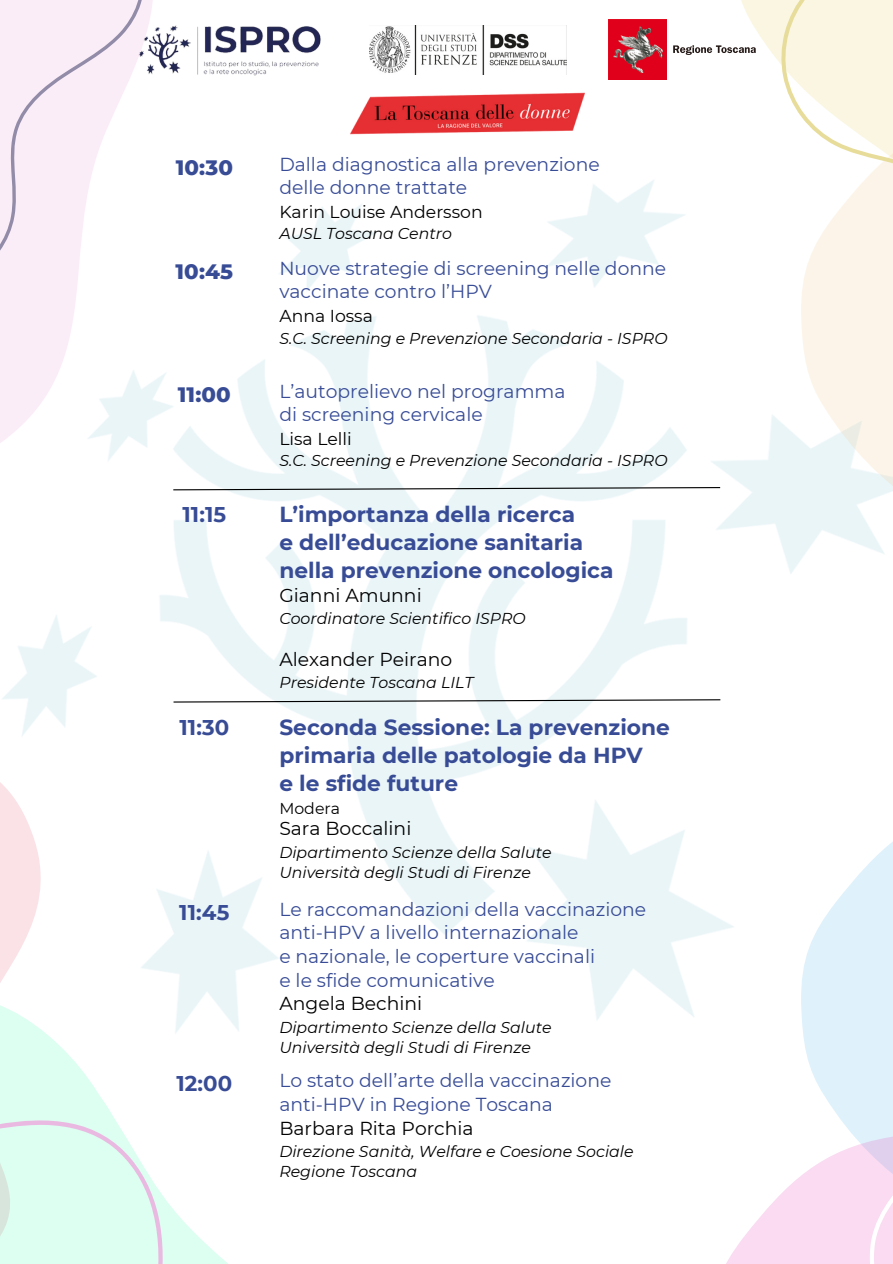
<style>
.page{position:relative;width:893px;height:1264px;background:#fff}
.page>*{position:absolute;margin:0;border:0;box-sizing:border-box;transform-origin:0 0}
.t1{font:700 21.75px/28.2px "Montserrat";color:#384c96}
.t2{font:700 21.3px "Montserrat";letter-spacing:.005em;color:#384c96}
.t3{font:800 21.3px "Montserrat";letter-spacing:.005em;color:#384c96}
.t4{font:18.75px/23.7px "Montserrat";color:#384c96}
.t5{font:18.75px "Montserrat";color:#000}
.t6{font:17.25px "Montserrat";color:#000}
.t7{font:italic 15.75px "Montserrat";color:#000}
.t8{font:15.75px "Montserrat";color:#000}
</style>
<div class="page">
<svg style="left:173px;top:486px;width:454px;height:5px;background:#b8bfc0"></svg>
<svg style="left:0;top:311px;width:156px;height:151px"></svg>
<svg style="left:0;top:642px;width:78px;height:302px"></svg>
<svg style="left:165px;top:979px;width:75px;height:284px"></svg>
<svg style="left:627px;top:19px;width:69px;height:642px"></svg>
<svg style="left:696px;top:0;width:196px;height:933px"></svg>
<svg style="left:604px;top:933px;width:288px;height:88px"></svg>
<svg style="left:0;top:944px;width:165px;height:319px;fill:#dcfff1"></svg>
<svg style="left:761px;top:0;width:131px;height:426px;fill:#fcf6e9"></svg>
<svg style="left:726px;top:1021px;width:166px;height:242px"></svg>
<svg style="left:0;top:0;width:153px;height:311px;fill:#fbedf8"></svg>
<svg style="left:173px;top:698px;width:548px;height:5px"></svg>
<img style="left:351px;top:92px;width:234px;height:43px">
<img style="left:136px;top:20px;width:185px;height:65px">
<svg style="left:673px;top:45px;width:82px;height:10px"></svg>
<img style="left:608px;top:20px;width:58px;height:60px">
<img style="left:369px;top:26px;width:197px;height:48px">
<p class="t3" style="left:176px;top:154px;width:59px">10:30</p>
<p class="t3" style="left:175px;top:258px;width:59px">10:45</p>
<p class="t3" style="left:178px;top:381px;width:54px">11:00</p>
<p class="t4" style="left:279px;top:152px;width:322px">Dalla diagnostica alla prevenzione</p>
<p class="t4" style="left:279px;top:176px;width:189px">delle donne trattate</p>
<p class="t6" style="left:279px;top:201px;width:205px">Karin Louise Andersson</p>
<p class="t7" style="left:279px;top:224px;width:174px">AUSL Toscana Centro</p>
<p class="t4" style="left:279px;top:256px;width:388px">Nuove strategie di screening nelle donne vaccinate contro l’HPV</p>
<p class="t6" style="left:279px;top:305px;width:95px">Anna Iossa</p>
<p class="t7" style="left:279px;top:328px;width:389px">S.C. Screening e Prevenzione Secondaria - ISPRO</p>
<p class="t4" style="left:279px;top:379px;width:287px">L’autoprelievo nel programma</p>
<p class="t4" style="left:279px;top:403px;width:205px">di screening cervicale</p>
<p class="t6" style="left:279px;top:428px;width:74px">Lisa Lelli</p>
<p class="t7" style="left:279px;top:451px;width:389px">S.C. Screening e Prevenzione Secondaria - ISPRO</p>
<p class="t2" style="left:182px;top:501px;width:45px">11:15</p>
<p class="t1" style="left:279px;top:500px;width:297px">L’importanza della ricerca</p>
<p class="t1" style="left:279px;top:528px;width:305px">e dell’educazione sanitaria</p>
<p class="t1" style="left:279px;top:556px;width:335px">nella prevenzione oncologica</p>
<p class="t5" style="left:279px;top:583px;width:144px">Gianni Amunni</p>
<p class="t7" style="left:279px;top:609px;width:248px">Coordinatore Scientifico ISPRO</p>
<p class="t5" style="left:279px;top:647px;width:174px">Alexander Peirano</p>
<p class="t7" style="left:279px;top:673px;width:195px">Presidente Toscana LILT</p>
<p class="t2" style="left:179px;top:714px;width:51px">11:30</p>
<p class="t2" style="left:179px;top:899px;width:52px">11:45</p>
<p class="t1" style="left:279px;top:713px;width:392px">Seconda Sessione: La prevenzione primaria delle patologie da HPV</p>
<p class="t1" style="left:279px;top:769px;width:180px">e le sfide future</p>
<p class="t8" style="left:279px;top:798px;width:62px">Modera</p>
<p class="t5" style="left:279px;top:817px;width:133px">Sara Boccalini</p>
<p class="t7" style="left:279px;top:842px;width:274px">Dipartimento Scienze della Salute</p>
<p class="t7" style="left:279px;top:862px;width:253px">Università degli Studi di Firenze</p>
<p class="t4" style="left:279px;top:897px;width:368px">Le raccomandazioni della vaccinazione anti-HPV a livello internazionale</p>
<p class="t4" style="left:279px;top:944px;width:317px">e nazionale, le coperture vaccinali</p>
<p class="t4" style="left:279px;top:968px;width:217px">e le sfide comunicative</p>
<p class="t5" style="left:279px;top:992px;width:144px">Angela Bechini</p>
<p class="t7" style="left:279px;top:1017px;width:274px">Dipartimento Scienze della Salute</p>
<p class="t7" style="left:279px;top:1037px;width:253px">Università degli Studi di Firenze</p>
<p class="t2" style="left:176px;top:1070px;width:57px">12:00</p>
<p class="t4" style="left:279px;top:1068px;width:333px">Lo stato dell’arte della vaccinazione</p>
<p class="t4" style="left:279px;top:1092px;width:275px">anti-HPV in Regione Toscana</p>
<p class="t5" style="left:279px;top:1116px;width:196px">Barbara Rita Porchia</p>
<p class="t7" style="left:279px;top:1141px;width:356px">Direzione Sanità, Welfare e Coesione Sociale</p>
<p class="t7" style="left:279px;top:1162px;width:139px">Regione Toscana</p>
</div>
